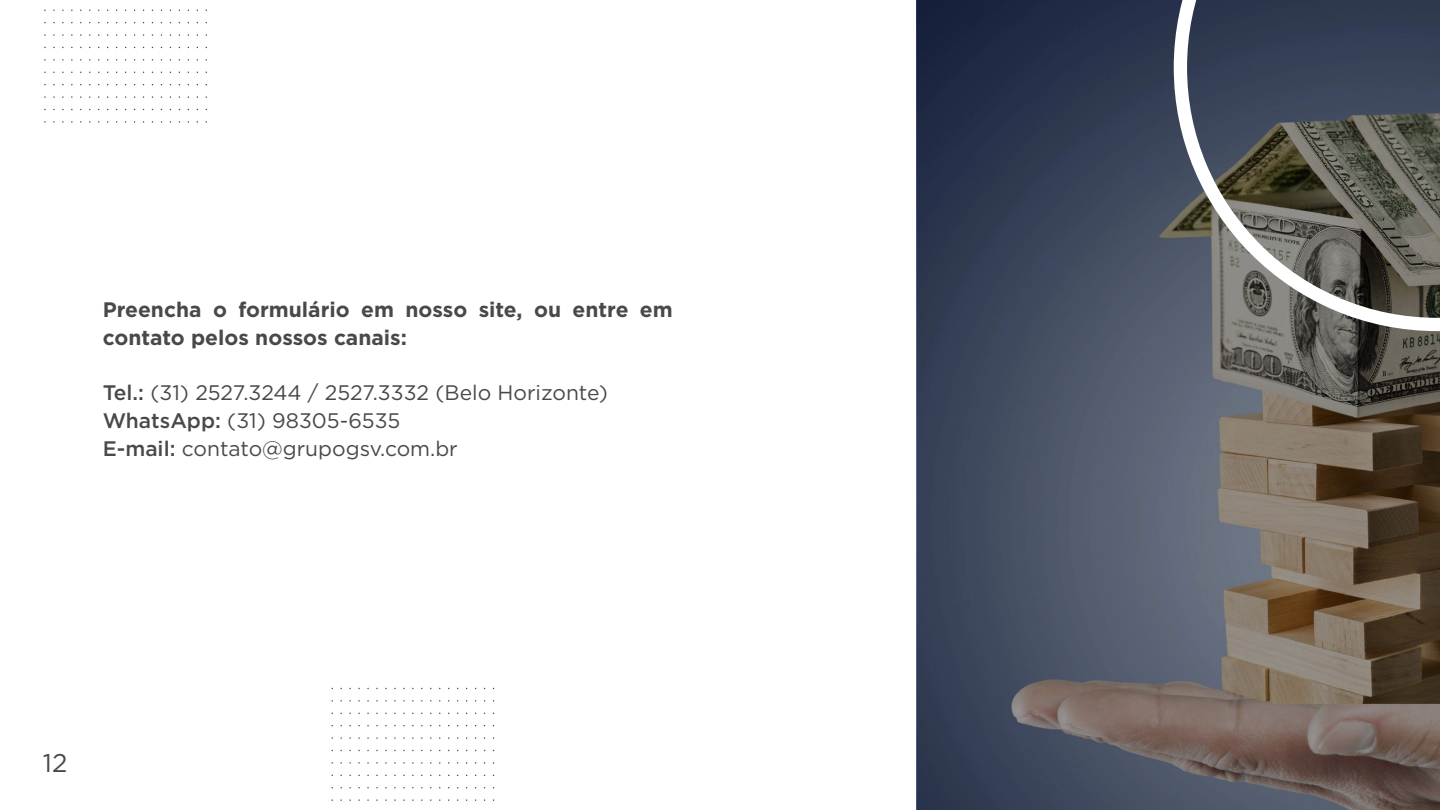
<style>
.page{position:relative;width:1440px;height:810px;background:#fff}
.page>*{position:absolute;margin:0;border:0;box-sizing:border-box;transform-origin:0 0}
.t1{font:25.58px "Gotham";color:#494948}
.t2{font:21px/27.8px "Gotham";color:#494948}
.t3{font:700 21px/27.8px "Gotham";color:#494948}
.s1{font-weight:500}
</style>
<div class="page">
<svg style="left:917px;top:0;width:523px;height:810px;background:#50525b"></svg>
<svg style="left:1174px;top:0;width:266px;height:331px;background:#5b5e62"></svg>
<p class="t3" style="left:103px;top:295px;width:572px">Preencha o formulário em nosso site, ou entre em contato pelos nossos canais:</p>
<p class="t2" style="left:103px;top:379px;width:507px"><span class="s1">Tel.:</span> (31) 2527.3244 / 2527.3332 (Belo Horizonte)<br><span class="s1">WhatsApp:</span> (31) 98305-6535<br><span class="s1">E-mail:</span> contato@grupogsv.com.br</p>
<p class="t1" style="left:43px;top:746px;width:26px">12</p>
</div>
